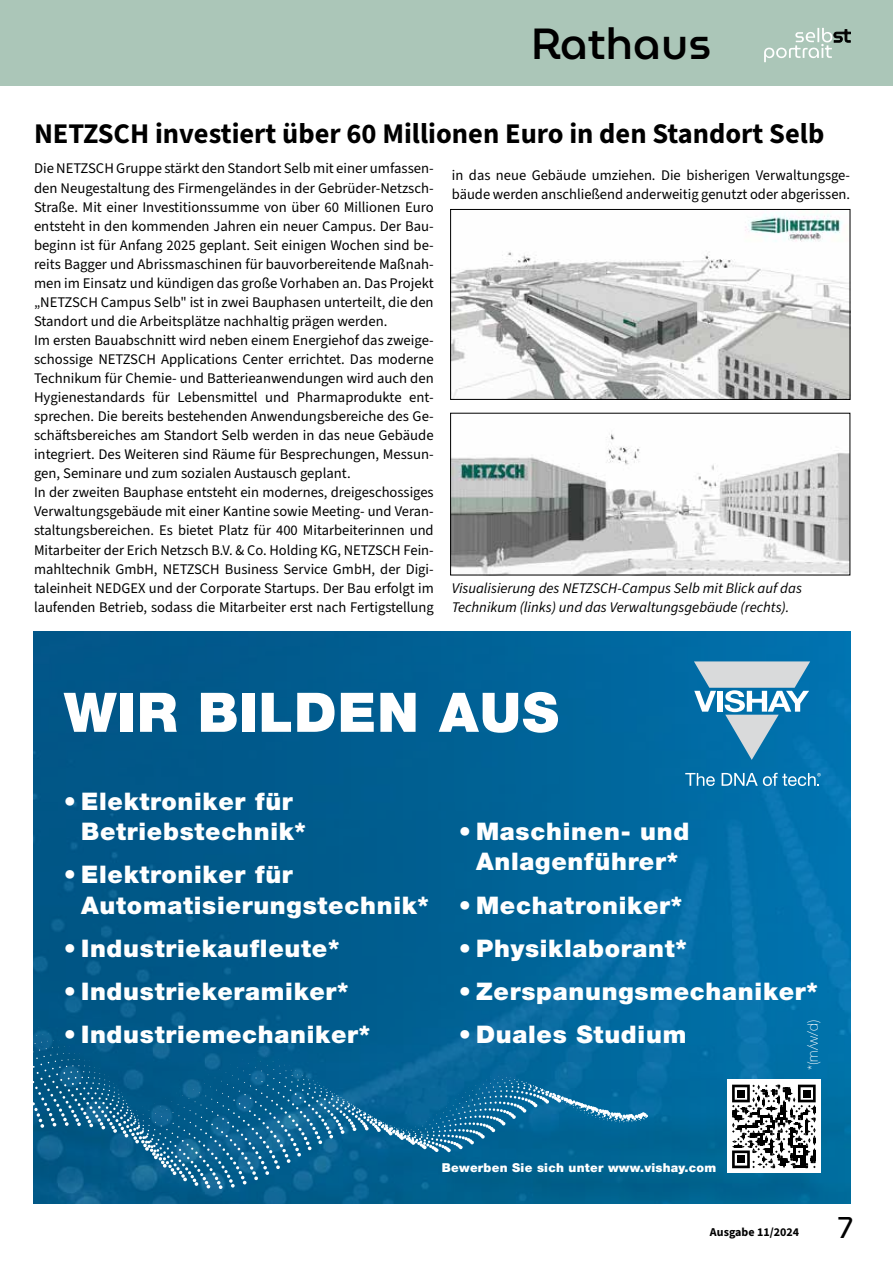
<style>
.page{position:relative;width:893px;height:1263px;background:#fff}
.page>*{position:absolute;margin:0;border:0;box-sizing:border-box;transform-origin:0 0}
.t1{font:900 54.6px "Helvetica Neue LT";letter-spacing:.02em;color:#fff}
.t2{font:100 43.5px "Museo Moderno";color:#000}
.t3{font:100 30px "Museo Moderno";color:#000}
.t4{font:700 28.5px "Source Sans 3";color:#000}
.t5{font:900 24.3px/30.3px "Helvetica Neue LT Std";letter-spacing:.03em;color:#fff}
.t6{font:14.7px/19px "Source Sans 3";color:#000}
.t7{font:italic 14.7px/19px "Source Sans 3";color:#000}
.t8{font:100 14.25px "Helvetica Neue LT";color:#fff}
.t9{font:900 12.15px "Helvetica Neue LT";letter-spacing:.02em;color:#fff}
.t10{font:700 12px "Source Sans 3";color:#000}
</style>
<div class="page">
<div style="left:0;top:0;width:893px;height:85px;background:#abc6b8"></div>
<svg style="left:764px;top:28px;width:86px;height:34px"></svg>
<img style="left:452px;top:214px;width:396px;height:184px">
<div style="left:450px;top:209px;width:400px;height:191px;border:1px solid #000"></div>
<img style="left:34px;top:631px;width:816px;height:572px">
<svg style="left:685px;top:773px;width:30px;height:13px"></svg>
<svg style="left:694px;top:661px;width:116px;height:99px;background:#64a2c3"></svg>
<svg style="left:722px;top:773px;width:99px;height:13px"></svg>
<svg style="left:34px;top:1172px;width:611px;height:17px;background:#06618e"></svg>
<svg style="left:34px;top:1172px;width:609px;height:12px;background:#08628f"></svg>
<svg style="left:34px;top:1172px;width:607px;height:8px;background:#0a6490"></svg>
<svg style="left:34px;top:1172px;width:604px;height:4px;background:#0b6491"></svg>
<svg style="left:34px;top:1159px;width:612px;height:13px;background:#0a6491"></svg>
<svg style="left:34px;top:1159px;width:609px;height:9px;background:#0a6492"></svg>
<svg style="left:34px;top:1159px;width:605px;height:4px;background:#0b6593"></svg>
<svg style="left:34px;top:1151px;width:612px;height:8px;background:#0d6794"></svg>
<svg style="left:34px;top:1151px;width:607px;height:4px;background:#0d6795"></svg>
<svg style="left:34px;top:1143px;width:614px;height:8px;background:#146b98"></svg>
<svg style="left:34px;top:1143px;width:608px;height:4px;background:#186d99"></svg>
<svg style="left:34px;top:1041px;width:614px;height:102px;background:#186e9a"></svg>
<svg style="left:34px;top:1135px;width:608px;height:4px;background:#1a6d99"></svg>
<svg style="left:34px;top:949px;width:605px;height:178px;background:#086293"></svg>
<div style="left:727px;top:1080px;width:94px;height:93px;background:#fff"></div>
<svg style="left:732px;top:1085px;width:84px;height:83px"></svg>
<div style="left:737px;top:1090px;width:8px;height:7px;background:#000"></div>
<div style="left:803px;top:1090px;width:8px;height:7px;background:#000"></div>
<div style="left:737px;top:1155px;width:8px;height:8px;background:#000"></div>
<img style="left:452px;top:433px;width:396px;height:140px">
<h2 class="t2" style="left:531px;top:10px;width:182px">Rathaus</h2>
<h3 class="t4" style="left:34px;top:115px;width:792px">NETZSCH investiert über 60 Millionen Euro in den Standort Selb</h3>
<p class="t6" style="left:452px;top:166px;width:400px">in das neue Gebäude umziehen. Die bisherigen Verwaltungsge&shy;bäude werden anschließend anderweitig genutzt oder abgerissen.</p>
<p class="t6" style="left:34px;top:159px;width:401px">Die NETZSCH Gruppe stärkt den Standort Selb mit einer umfassen&shy;den Neugestaltung des Firmengeländes in der Gebrüder-Netzsch-Straße. Mit einer Investitionssumme von über 60 Millionen Euro entsteht in den kommenden Jahren ein neuer Campus. Der Bau&shy;beginn ist für Anfang 2025 geplant. Seit einigen Wochen sind be&shy;reits Bagger und Abrissmaschinen für bauvorbereitende Maßnah&shy;men im Einsatz und kündigen das große Vorhaben an. Das Projekt „NETZSCH Campus Selb" ist in zwei Bauphasen unterteilt, die den Standort und die Arbeitsplätze nachhaltig prägen werden.<br>Im ersten Bauabschnitt wird neben einem Energiehof das zweige&shy;schossige NETZSCH Applications Center errichtet. Das moderne Technikum für Chemie- und Batterieanwendungen wird auch den Hygienestandards für Lebensmittel und Pharmaprodukte ent&shy;sprechen. Die bereits bestehenden Anwendungsbereiche des Ge&shy;schäftsbereiches am Standort Selb werden in das neue Gebäude integriert. Des Weiteren sind Räume für Besprechungen, Messun&shy;gen, Seminare und zum sozialen Austausch geplant.<br>In der zweiten Bauphase entsteht ein modernes, dreigeschossiges Verwaltungsgebäude mit einer Kantine sowie Meeting- und Veran&shy;staltungsbereichen. Es bietet Platz für 400 Mitarbeiterinnen und Mitarbeiter der Erich Netzsch B.V. &amp; Co. Holding KG, NETZSCH Fein&shy;mahltechnik GmbH, NETZSCH Business Service GmbH, der Digi&shy;taleinheit NEDGEX und der Corporate Startups. Der Bau erfolgt im laufenden Betrieb, sodass die Mitarbeiter erst nach Fertigstellung</p>
<p class="t7" style="left:452px;top:579px;width:352px">Visualisierung des NETZSCH-Campus Selb mit Blick auf das<br>Technikum (links) und das Verwaltungsgebäude (rechts).</p>
<h1 class="t1" style="left:64px;top:680px;width:496px">WIR BILDEN AUS</h1>
<h3 class="t5" style="left:81px;top:786px;width:226px;text-indent:-17px">• Elektroniker für<br>Betriebstechnik*</h3>
<h3 class="t5" style="left:81px;top:859px;width:349px;text-indent:-17px">• Elektroniker für<br>Automatisierungstechnik*</h3>
<h3 class="t5" style="left:64px;top:933px;width:277px">• Industriekaufleute*</h3>
<h3 class="t5" style="left:64px;top:976px;width:286px">• Industriekeramiker*</h3>
<h3 class="t5" style="left:64px;top:1019px;width:308px">• Industriemechaniker*</h3>
<h3 class="t5" style="left:459px;top:816px;width:232px;text-align:center">• Maschinen- und<br>Anlagenführer*</h3>
<h3 class="t5" style="left:459px;top:890px;width:225px">• Mechatroniker*</h3>
<h3 class="t5" style="left:459px;top:933px;width:230px">• Physiklaborant*</h3>
<h3 class="t5" style="left:459px;top:976px;width:361px">• Zerspanungsmechaniker*</h3>
<h3 class="t5" style="left:459px;top:1019px;width:229px">• Duales Studium</h3>
<p class="t8" style="left:805px;top:1070px;width:52px;rotate:-90deg">*(m/w/d)</p>
<p class="t9" style="left:442px;top:1161px;width:276px">Bewerben Sie sich unter www.vishay.com</p>
<p class="t10" style="left:710px;top:1224px;width:91px">Ausgabe 11/2024</p>
<h3 class="t3" style="left:838px;top:1204px;width:17px">7</h3>
</div>
